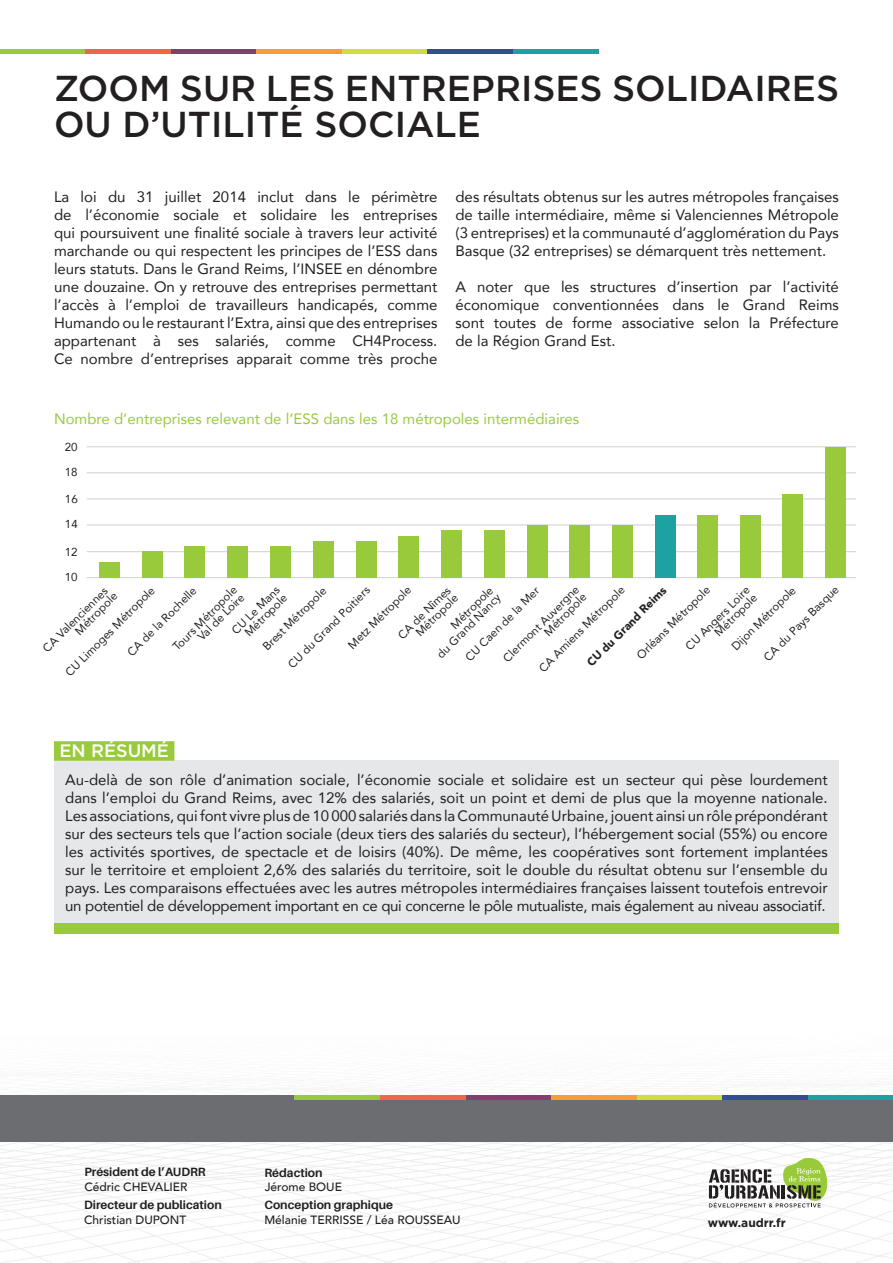
<style>
.page{position:relative;width:893px;height:1263px;background:#fff}
.page>*{position:absolute;margin:0;border:0;box-sizing:border-box;transform-origin:0 0}
.Titres{font:500 36px/36px "Gotham";color:#231f20}
.Sous-section{font:500 18px "Gotham";color:#fff}
.Texte{font:15px/18px "Avenir";color:#231f20;text-align:justify}
.Titre_graph{font:15px "Avenir";color:#99ca3b}
.t1{font:700 12px "Aileron";color:#231f20}
.t2{font:500 12px "Avenir";color:#231f20}
.t3{font:700 12px "Gotham";color:#231f20}
.t4{font:11.55px/10.5px "Avenir";color:#231f20;text-align:right}
.t5{font:900 11.55px "Avenir";color:#231f20}
</style>
<div class="page">
<img style="left:0;top:545px;width:893px;height:718px">
<div style="left:0;top:1095px;width:893px;height:47px;background:#6c6d70"></div>
<svg style="left:709px;top:1158px;width:121px;height:49px"></svg>
<div style="left:807px;top:1095px;width:86px;height:5px;background:#1ea1a1"></div>
<div style="left:636px;top:1095px;width:86px;height:5px;background:#d0dd41"></div>
<div style="left:465px;top:1095px;width:86px;height:5px;background:#853e6b"></div>
<div style="left:551px;top:1095px;width:85px;height:5px;background:#f89b38"></div>
<div style="left:294px;top:1095px;width:86px;height:5px;background:#99ca3b"></div>
<div style="left:722px;top:1095px;width:85px;height:5px;background:#344e93"></div>
<div style="left:380px;top:1095px;width:85px;height:5px;background:#f26648"></div>
<div style="left:513px;top:49px;width:86px;height:5px;background:#1ea1a1"></div>
<div style="left:342px;top:49px;width:86px;height:5px;background:#d0dd41"></div>
<div style="left:171px;top:49px;width:86px;height:5px;background:#853e6b"></div>
<div style="left:257px;top:49px;width:85px;height:5px;background:#f89b38"></div>
<div style="left:0;top:49px;width:86px;height:5px;background:#99ca3b"></div>
<div style="left:428px;top:49px;width:85px;height:5px;background:#344e93"></div>
<div style="left:86px;top:49px;width:85px;height:5px;background:#f26648"></div>
<hr style="left:87px;top:577px;width:769px;height:1px;background:#d1d2d4">
<hr style="left:87px;top:551px;width:769px;height:1px;background:#d1d2d4">
<hr style="left:87px;top:524px;width:769px;height:1px;background:#d1d2d4">
<hr style="left:87px;top:498px;width:769px;height:1px;background:#d1d2d4">
<hr style="left:87px;top:472px;width:769px;height:1px;background:#d1d2d4">
<hr style="left:87px;top:446px;width:769px;height:1px;background:#d1d2d4">
<div style="left:100px;top:562px;width:20px;height:16px;background:#99ca3b"></div>
<div style="left:142px;top:552px;width:21px;height:26px;background:#99ca3b"></div>
<div style="left:185px;top:546px;width:20px;height:32px;background:#99ca3b"></div>
<div style="left:228px;top:546px;width:20px;height:32px;background:#99ca3b"></div>
<div style="left:271px;top:546px;width:20px;height:32px;background:#99ca3b"></div>
<div style="left:314px;top:541px;width:20px;height:37px;background:#99ca3b"></div>
<div style="left:356px;top:541px;width:21px;height:37px;background:#99ca3b"></div>
<div style="left:399px;top:536px;width:20px;height:42px;background:#99ca3b"></div>
<div style="left:442px;top:530px;width:20px;height:48px;background:#99ca3b"></div>
<div style="left:484px;top:531px;width:20px;height:47px;background:#99ca3b"></div>
<div style="left:527px;top:525px;width:20px;height:53px;background:#99ca3b"></div>
<div style="left:570px;top:525px;width:20px;height:53px;background:#99ca3b"></div>
<div style="left:612px;top:525px;width:21px;height:53px;background:#99ca3b"></div>
<div style="left:655px;top:515px;width:20px;height:63px;background:#1ea1a1"></div>
<div style="left:698px;top:515px;width:20px;height:63px;background:#99ca3b"></div>
<div style="left:740px;top:515px;width:21px;height:63px;background:#99ca3b"></div>
<div style="left:783px;top:494px;width:20px;height:84px;background:#99ca3b"></div>
<div style="left:826px;top:447px;width:20px;height:131px;background:#99ca3b"></div>
<div style="left:54px;top:761px;width:785px;height:163px;background:#e6e7e9"></div>
<div style="left:54px;top:741px;width:120px;height:20px;background:#99ca3b"></div>
<div style="left:54px;top:923px;width:785px;height:11px;background:#99ca3b"></div>
<p class="Titres" style="left:54px;top:70px;width:786px">ZOOM SUR LES ENTREPRISES SOLIDAIRES<br>OU D’UTILITÉ SOCIALE</p>
<p class="Texte" style="left:54px;top:187px;width:385px">La loi du 31 juillet 2014 inclut dans le périmètre de l’économie sociale et solidaire les entreprises qui poursuivent une finalité sociale à travers leur activité marchande ou qui respectent les principes de l’ESS dans leurs statuts. Dans le Grand Reims, l’INSEE en dénombre une douzaine. On y retrouve des entreprises permettant l’accès à l’emploi de travailleurs handicapés, comme Humando ou le restaurant l’Extra, ainsi que des entreprises appartenant à ses salariés, comme CH4Process.<br>Ce nombre d’entreprises apparait comme très proche</p>
<p class="Texte" style="left:455px;top:187px;width:385px">des résultats obtenus sur les autres métropoles françaises de taille intermédiaire, même si Valenciennes Métropole (3 entreprises) et la communauté d’agglomération du Pays Basque (32 entreprises) se démarquent très nettement.</p>
<p class="Texte" style="left:455px;top:277px;width:385px">A noter que les structures d’insertion par l’activité économique conventionnées dans le Grand Reims sont toutes de forme associative selon la Préfecture de la Région Grand Est.</p>
<p class="Titre_graph" style="left:54px;top:407px;width:527px">Nombre d’entreprises relevant de l’ESS dans les 18 métropoles intermédiaires</p>
<p class="t4" style="left:65px;top:441px;width:14px">20</p>
<p class="t4" style="left:65px;top:466px;width:14px">18</p>
<p class="t4" style="left:65px;top:493px;width:14px">16</p>
<p class="t4" style="left:65px;top:518px;width:14px">14</p>
<p class="t4" style="left:65px;top:546px;width:14px">12</p>
<p class="t4" style="left:65px;top:571px;width:14px">10</p>
<p class="t4" style="left:762px;top:655px;width:102px;rotate:-45deg">CA du Pays Basque</p>
<p class="t4" style="left:501px;top:656px;width:103px;rotate:-45deg">Clermont Auvergne<br>Métropole</p>
<p class="t4" style="left:730px;top:644px;width:87px;rotate:-45deg">Dijon Métropole</p>
<p class="t4" style="left:346px;top:643px;width:85px;rotate:-45deg">Metz Métropole</p>
<p class="t4" style="left:635px;top:653px;width:100px;rotate:-45deg">Orléans Métropole</p>
<p class="t4" style="left:286px;top:662px;width:112px;rotate:-45deg">CU du Grand Poitiers</p>
<p class="t4" style="left:537px;top:666px;width:117px;rotate:-45deg">CA Amiens Métropole</p>
<p class="t4" style="left:230px;top:628px;width:64px;rotate:-45deg">CU Le Mans<br>Métropole</p>
<p class="t4" style="left:396px;top:633px;width:71px;rotate:-45deg">CA de Nîmes<br>Métropole</p>
<p class="t4" style="left:63px;top:670px;width:122px;rotate:-45deg">CU Limoges Métropole</p>
<p class="t4" style="left:463px;top:655px;width:101px;rotate:-45deg">CU Caen de la Mer</p>
<p class="t4" style="left:683px;top:644px;width:87px;rotate:-45deg">CU Angers Loire<br>Métropole</p>
<p class="t4" style="left:171px;top:644px;width:87px;rotate:-45deg">Tours Métropole<br>Val de Loire</p>
<p class="t4" style="left:41px;top:646px;width:91px;rotate:-45deg">CA Valenciennes<br>Métropole</p>
<p class="t5" style="left:582px;top:657px;width:108px;rotate:-45deg">CU du Grand Reims</p>
<p class="t4" style="left:427px;top:644px;width:86px;rotate:-45deg">Métropole<br>du Grand Nancy</p>
<p class="t4" style="left:125px;top:650px;width:94px;rotate:-45deg">CA de la Rochelle</p>
<p class="t4" style="left:261px;top:644px;width:86px;rotate:-45deg">Brest Métropole</p>
<p class="Sous-section" style="left:59px;top:739px;width:111px">EN RÉSUMÉ</p>
<p class="Texte" style="left:65px;top:771px;width:764px">Au-delà de son rôle d’animation sociale, l’économie sociale et solidaire est un secteur qui pèse lourdement dans l’emploi du Grand Reims, avec 12% des salariés, soit un point et demi de plus que la moyenne nationale.<br>Les associations, qui font vivre plus de 10 000 salariés dans la Communauté Urbaine, jouent ainsi un rôle prépondérant sur des secteurs tels que l’action sociale (deux tiers des salariés du secteur), l’hébergement social (55%) ou encore les activités sportives, de spectacle et de loisirs (40%). De même, les coopératives sont fortement implantées sur le territoire et emploient 2,6% des salariés du territoire, soit le double du résultat obtenu sur l’ensemble du pays. Les comparaisons effectuées avec les autres métropoles intermédiaires françaises laissent toutefois entrevoir un potentiel de développement important en ce qui concerne le pôle mutualiste, mais également au niveau associatif.</p>
<p class="t1" style="left:84px;top:1165px;width:123px">Président de l’AUDRR</p>
<p class="t2" style="left:84px;top:1177px;width:105px">Cédric CHEVALIER</p>
<p class="t1" style="left:84px;top:1198px;width:139px">Directeur de publication</p>
<p class="t2" style="left:84px;top:1209px;width:104px">Christian DUPONT</p>
<p class="t1" style="left:264px;top:1165px;width:60px">Rédaction</p>
<p class="t1" style="left:264px;top:1198px;width:130px">Conception graphique</p>
<p class="t2" style="left:264px;top:1209px;width:198px">Mélanie TERRISSE / Léa ROUSSEAU</p>
<p class="t2" style="left:265px;top:1176px;width:79px">Jérome BOUE</p>
<p class="t3" style="left:708px;top:1214px;width:79px">www.audrr.fr</p>
</div>
